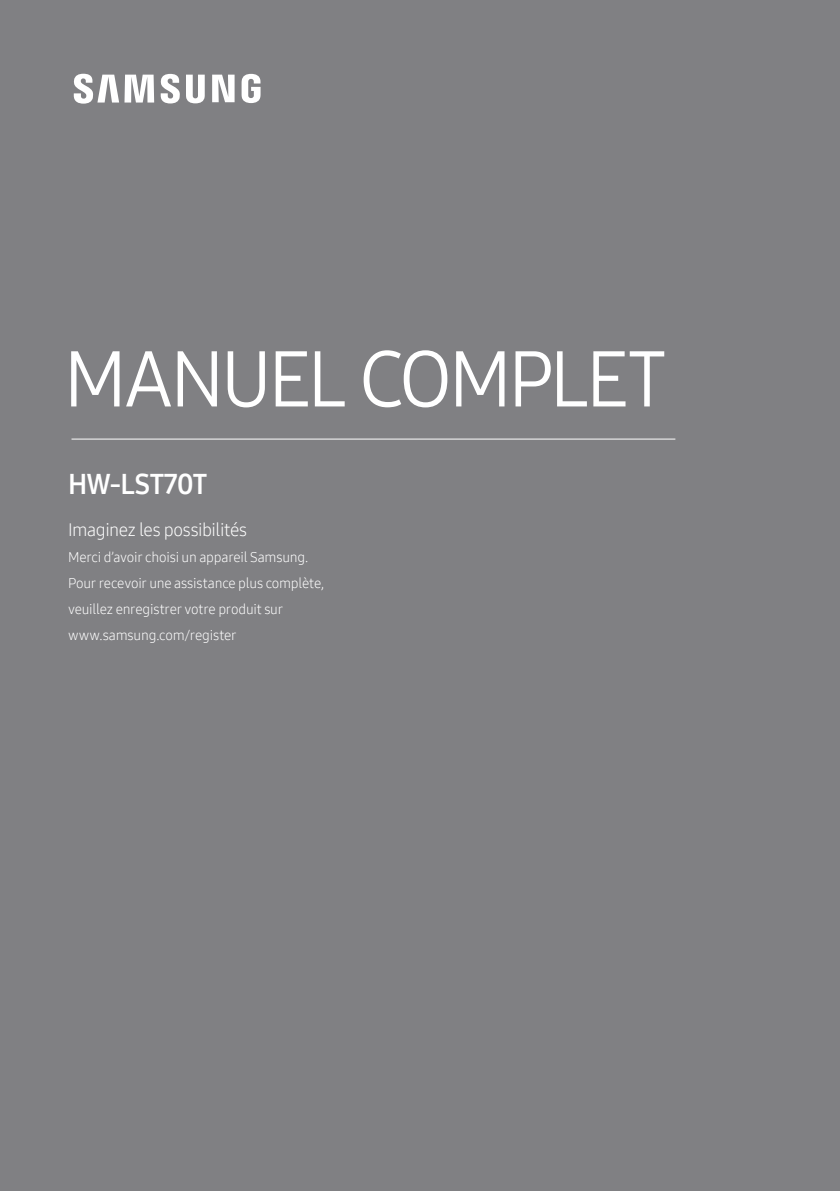
<style>
.page{position:relative;width:840px;height:1191px;background:#fff}
.page>*{position:absolute;margin:0;border:0;box-sizing:border-box;transform-origin:0 0}
.Dscription-C{font:78px "Samsung One 400";letter-spacing:-.045em;color:#fff}
.Dscription-C-2{font:28px "Samsung One 700";letter-spacing:-.025em;color:#fff}
.Dscription-C-3{font:18px "Samsung One 300";letter-spacing:-.025em;color:#fff}
.Dscription-C-4{font:14px/26px "Samsung One 300";letter-spacing:-.015em;color:#fff}
</style>
<div class="page">
<div style="left:0;top:0;width:839px;height:1191px;background:#808083"></div>
<svg style="left:74px;top:74px;width:186px;height:30px"></svg>
<hr style="left:71px;top:438px;width:604px;height:1px;background:#fff">
<p class="Dscription-C" style="left:64px;top:327px;width:604px">MANUEL COMPLET</p>
<p class="Dscription-C-2" style="left:68px;top:465px;width:141px">HW-LST70T</p>
<p class="Dscription-C-3" style="left:68px;top:517px;width:180px">Imaginez les possibilités</p>
<p class="Dscription-C-4" style="left:68px;top:543px;width:257px">Merci d’avoir choisi un appareil Samsung.<br>Pour recevoir une assistance plus complète, veuillez enregistrer votre produit sur www.samsung.com/register</p>
</div>
